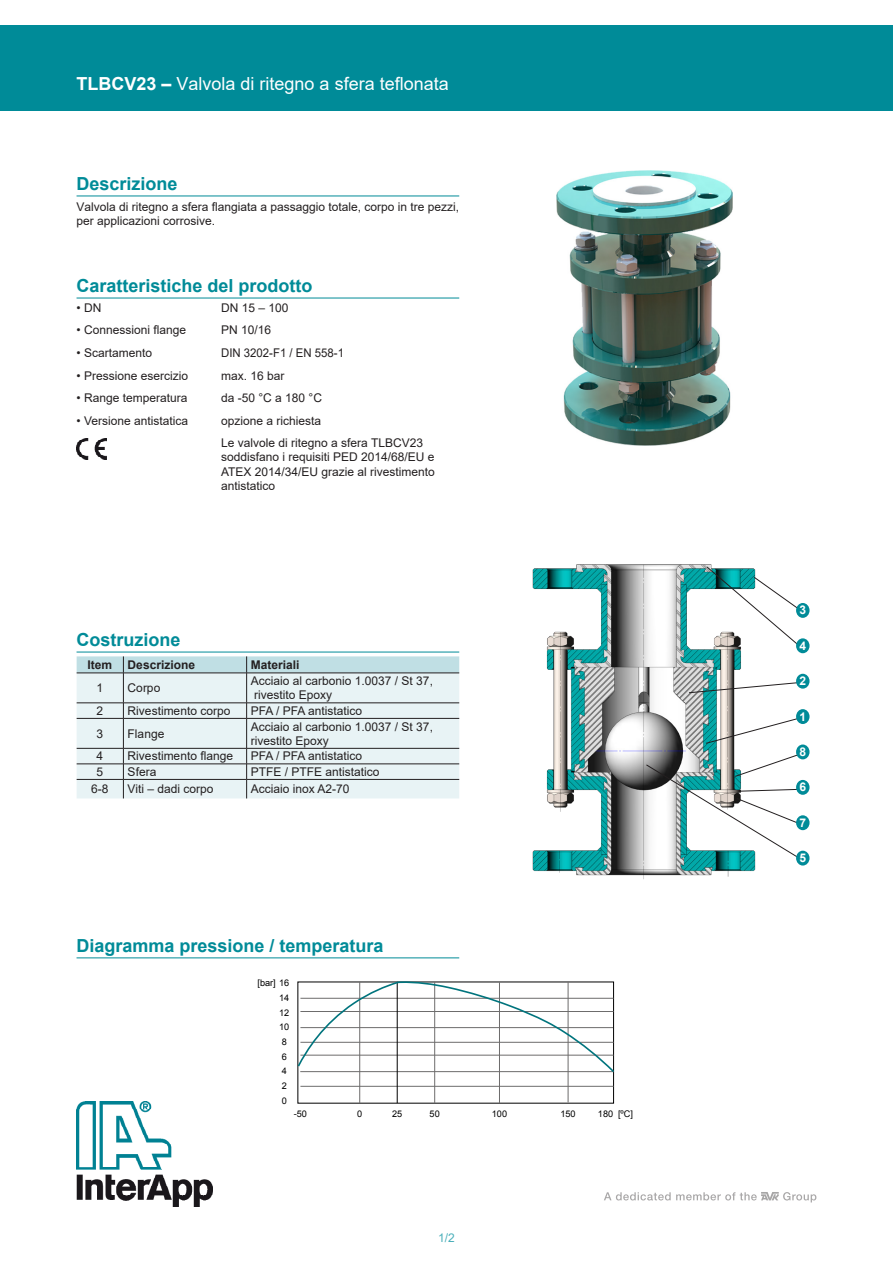
<style>
.page{position:relative;width:893px;height:1263px;background:#fff}
.page>*{position:absolute;margin:0;border:0;box-sizing:border-box;transform-origin:0 0}
.t1{font:700 18px "Arial";color:#008b98}
.t2{font:18px "Arial";color:#fff}
.t3{font:12px/14.4px "Arial";color:#231f20}
.t4{font:700 12px "Arial";color:#231f20}
.t5{font:12px "Arial";color:#231f20;scale:.95 1}
.t6{font:700 12px "Arial";color:#fff}
.t7{font:12px "Arial";color:#4aafba}
.t8{font:9.15px/14.7px "Arial";color:#000}
.s1{font-weight:700}
</style>
<div class="page">
<img style="left:77px;top:1101px;width:136px;height:105px">
<div style="left:0;top:26px;width:893px;height:85px;background:#008b98"></div>
<svg style="left:604px;top:1192px;width:212px;height:10px"></svg>
<hr style="left:359px;top:982px;width:1px;height:121px;background:#6d6c6c">
<hr style="left:434px;top:982px;width:1px;height:121px;background:#6d6c6c">
<hr style="left:499px;top:982px;width:1px;height:121px;background:#6d6c6c">
<hr style="left:568px;top:982px;width:1px;height:120px;background:#6d6c6c">
<hr style="left:300px;top:1086px;width:314px;height:1px;background:#6d6c6c">
<hr style="left:397px;top:982px;width:1px;height:121px;background:#000">
<svg style="left:297px;top:981px;width:318px;height:93px"></svg>
<img style="left:556px;top:170px;width:176px;height:275px">
<img style="left:532px;top:564px;width:224px;height:316px">
<svg style="left:705px;top:716px;width:95px;height:28px"></svg>
<div style="left:796px;top:709px;width:13px;height:15px;background:#008b98;border-radius:50%"></div>
<svg style="left:689px;top:681px;width:119px;height:12px"></svg>
<div style="left:796px;top:674px;width:13px;height:15px;background:#008b98;border-radius:50%"></div>
<div style="left:796px;top:603px;width:13px;height:15px;background:#008b98;border-radius:50%"></div>
<div style="left:796px;top:780px;width:13px;height:15px;background:#008b98;border-radius:50%"></div>
<div style="left:796px;top:815px;width:13px;height:15px;background:#008b98;border-radius:50%"></div>
<svg style="left:706px;top:566px;width:97px;height:83px"></svg>
<div style="left:796px;top:638px;width:13px;height:15px;background:#008b98;border-radius:50%"></div>
<div style="left:796px;top:851px;width:13px;height:14px;background:#008b98;border-radius:50%"></div>
<svg style="left:646px;top:752px;width:159px;height:110px"></svg>
<div style="left:796px;top:744px;width:13px;height:15px;background:#008b98;border-radius:50%"></div>
<hr style="left:77px;top:196px;width:382px;height:1px;background:#008b98">
<hr style="left:77px;top:957px;width:382px;height:1px;background:#008b98">
<div style="left:77px;top:674px;width:382px;height:124px;background:#e8f3f5"></div>
<hr style="left:77px;top:673px;width:46px;height:1px;background:#231f20">
<hr style="left:123px;top:673px;width:124px;height:1px;background:#231f20">
<hr style="left:123px;top:673px;width:1px;height:30px;background:#231f20">
<hr style="left:77px;top:703px;width:46px;height:1px;background:#231f20">
<hr style="left:123px;top:703px;width:124px;height:1px;background:#231f20">
<svg style="left:123px;top:703px;width:1px;height:15px"></svg>
<hr style="left:247px;top:703px;width:212px;height:1px;background:#231f20">
<hr style="left:77px;top:718px;width:46px;height:1px;background:#231f20">
<hr style="left:123px;top:718px;width:124px;height:1px;background:#231f20">
<hr style="left:123px;top:718px;width:1px;height:30px;background:#231f20">
<hr style="left:246px;top:718px;width:1px;height:30px;background:#231f20">
<hr style="left:77px;top:748px;width:46px;height:1px;background:#231f20">
<hr style="left:123px;top:748px;width:124px;height:1px;background:#231f20">
<hr style="left:247px;top:748px;width:212px;height:1px;background:#231f20">
<hr style="left:77px;top:764px;width:46px;height:1px;background:#231f20">
<hr style="left:123px;top:764px;width:124px;height:1px;background:#231f20">
<hr style="left:247px;top:764px;width:212px;height:1px;background:#231f20">
<hr style="left:77px;top:779px;width:46px;height:1px;background:#231f20">
<hr style="left:123px;top:779px;width:124px;height:1px;background:#231f20">
<svg style="left:123px;top:748px;width:1px;height:50px"></svg>
<hr style="left:247px;top:779px;width:212px;height:1px;background:#231f20">
<svg style="left:246px;top:748px;width:1px;height:50px"></svg>
<svg style="left:77px;top:656px;width:382px;height:17px;background:#bbd8dc"></svg>
<hr style="left:247px;top:673px;width:212px;height:1px;background:#231f20">
<hr style="left:246px;top:673px;width:1px;height:30px;background:#231f20">
<svg style="left:246px;top:703px;width:1px;height:15px"></svg>
<hr style="left:247px;top:718px;width:212px;height:1px;background:#231f20">
<hr style="left:77px;top:652px;width:382px;height:1px;background:#008b98">
<hr style="left:77px;top:298px;width:382px;height:1px;background:#008b98">
<img style="left:77px;top:438px;width:29px;height:20px">
<svg style="left:82px;top:458px;width:24px;height:1px"></svg>
<p class="t2" style="left:77px;top:71px;width:374px"><span class="s1">TLBCV23 –</span> Valvola di ritegno a sfera teflonata</p>
<p class="t1" style="left:77px;top:171px;width:103px">Descrizione</p>
<p class="t3" style="left:77px;top:200px;width:384px">Valvola di ritegno a sfera flangiata a passaggio totale, corpo in tre pezzi, per applicazioni corrosive.</p>
<p class="t1" style="left:77px;top:273px;width:238px">Caratteristiche del prodotto</p>
<p class="t3" style="left:77px;top:300px;width:26px">• DN</p>
<p class="t3" style="left:221px;top:300px;width:69px">DN 15 – 100</p>
<p class="t3" style="left:77px;top:323px;width:111px">• Connessioni flange</p>
<p class="t3" style="left:221px;top:323px;width:52px">PN 10/16</p>
<p class="t3" style="left:77px;top:346px;width:77px">• Scartamento</p>
<p class="t5" style="left:221px;top:345px;width:131px">DIN 3202-F1 / EN 558-1</p>
<p class="t3" style="left:77px;top:368px;width:113px">• Pressione esercizio</p>
<p class="t3" style="left:221px;top:368px;width:65px">max. 16 bar</p>
<p class="t3" style="left:77px;top:391px;width:112px">• Range temperatura</p>
<p class="t3" style="left:221px;top:391px;width:102px">da -50 °C a 180 °C</p>
<p class="t3" style="left:77px;top:413px;width:113px">• Versione antistatica</p>
<p class="t3" style="left:221px;top:413px;width:102px">opzione a richiesta</p>
<p class="t3" style="left:221px;top:435px;width:215px">Le valvole di ritegno a sfera TLBCV23 soddisfano i requisiti PED 2014/68/EU e<br>ATEX 2014/34/EU grazie al rivestimento antistatico</p>
<p class="t1" style="left:77px;top:627px;width:106px">Costruzione</p>
<p class="t4" style="left:88px;top:656px;width:26px">Item</p>
<p class="t4" style="left:128px;top:656px;width:69px">Descrizione</p>
<p class="t4" style="left:251px;top:656px;width:50px">Materiali</p>
<p class="t3" style="left:97px;top:681px;width:8px">1</p>
<p class="t3" style="left:128px;top:681px;width:34px">Corpo</p>
<p class="t3" style="left:251px;top:673px;width:184px">Acciaio al carbonio 1.0037 / St 37,</p>
<p class="t3" style="left:254px;top:688px;width:80px">rivestito Epoxy</p>
<p class="t3" style="left:97px;top:703px;width:8px">2</p>
<p class="t3" style="left:128px;top:703px;width:104px">Rivestimento corpo</p>
<p class="t3" style="left:251px;top:703px;width:113px">PFA / PFA antistatico</p>
<p class="t3" style="left:97px;top:726px;width:8px">3</p>
<p class="t3" style="left:128px;top:726px;width:38px">Flange</p>
<p class="t3" style="left:251px;top:719px;width:184px">Acciaio al carbonio 1.0037 / St 37,</p>
<p class="t3" style="left:251px;top:733px;width:80px">rivestito Epoxy</p>
<p class="t3" style="left:97px;top:749px;width:8px">4</p>
<p class="t3" style="left:128px;top:749px;width:107px">Rivestimento flange</p>
<p class="t3" style="left:251px;top:749px;width:113px">PFA / PFA antistatico</p>
<p class="t3" style="left:97px;top:764px;width:8px">5</p>
<p class="t3" style="left:128px;top:764px;width:30px">Sfera</p>
<p class="t3" style="left:251px;top:764px;width:130px">PTFE / PTFE antistatico</p>
<p class="t3" style="left:91px;top:782px;width:19px">6-8</p>
<p class="t3" style="left:128px;top:782px;width:87px">Viti – dadi corpo</p>
<p class="t3" style="left:251px;top:782px;width:100px">Acciaio inox A2-70</p>
<p class="t1" style="left:77px;top:932px;width:309px">Diagramma pressione / temperatura</p>
<p class="t8" style="left:279px;top:975px;width:12px;text-indent:-22px">[bar] 16<br>14<br>12<br>10<br>8<br>6<br>4<br>2<br>0</p>
<p class="t8" style="left:294px;top:1106px;width:15px">-50</p>
<p class="t8" style="left:357px;top:1106px;width:7px">0</p>
<p class="t8" style="left:392px;top:1106px;width:12px">25</p>
<p class="t8" style="left:430px;top:1106px;width:12px">50</p>
<p class="t8" style="left:492px;top:1106px;width:17px">100</p>
<p class="t8" style="left:560px;top:1106px;width:17px">150</p>
<p class="t8" style="left:598px;top:1106px;width:17px">180</p>
<p class="t8" style="left:618px;top:1106px;width:17px">[ºC]</p>
<p class="t7" style="left:438px;top:1229px;width:18px">1/2</p>
<p class="t6" style="left:799px;top:602px;width:8px">3</p>
<p class="t6" style="left:799px;top:637px;width:8px">4</p>
<p class="t6" style="left:799px;top:672px;width:8px">2</p>
<p class="t6" style="left:799px;top:708px;width:8px">1</p>
<p class="t6" style="left:799px;top:743px;width:8px">8</p>
<p class="t6" style="left:799px;top:779px;width:8px">6</p>
<p class="t6" style="left:799px;top:814px;width:8px">7</p>
<p class="t6" style="left:799px;top:849px;width:8px">5</p>
</div>
